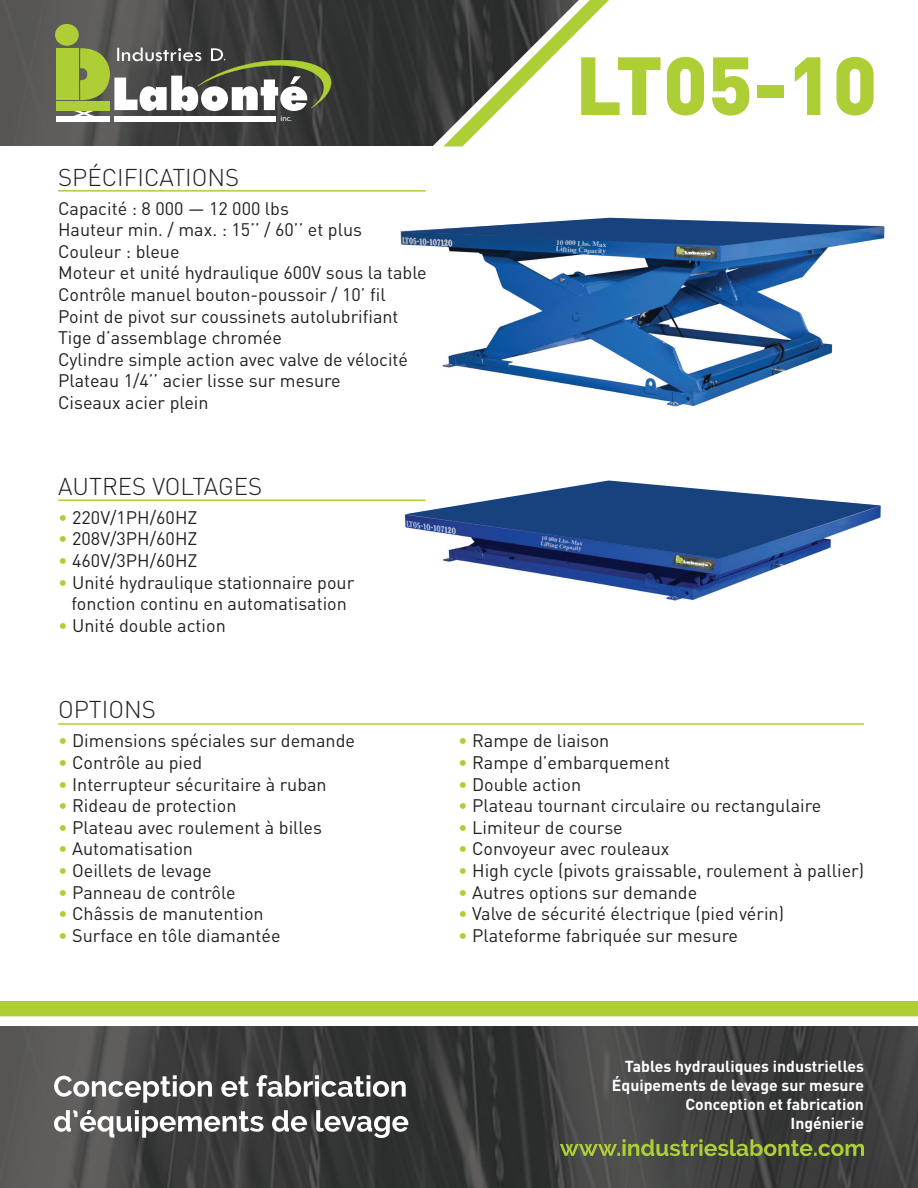
<style>
.page{position:relative;width:918px;height:1188px;background:#fff}
.page>*{position:absolute;margin:0;border:0;box-sizing:border-box;transform-origin:0 0}
.t1{font:900 81px "DIN";color:#aece36}
.t2{font:300 24px "DIN";color:#231f20}
.t3{font:18px/21.6px "DIN";color:#231f20;text-align:center}
.t4{font:700 15.75px/18.9px "DIN";color:#fff;text-align:right}
.t5{font:7.95px "Myriad Pro";color:#fff}
.t6{font:700 7.05px/6.4px "Times";color:#c3c2cb}
.t7{font:700 5.85px/5.4px "Times";color:#c3c2cb}
.s1{color:#aece36}
</style>
<div class="page">
<img style="left:0;top:1026px;width:918px;height:162px">
<img style="left:0;top:0;width:443px;height:146px">
<svg style="left:54px;top:1110px;width:354px;height:28px"></svg>
<svg style="left:54px;top:1075px;width:352px;height:28px"></svg>
<svg style="left:560px;top:1139px;width:304px;height:17px"></svg>
<div style="left:56px;top:117px;width:54px;height:5px;background:#fff"></div>
<div style="left:56px;top:48px;width:22px;height:52px;background:#aece36"></div>
<div style="left:55px;top:24px;width:24px;height:22px;background:#aece36;border-radius:50%"></div>
<div style="left:56px;top:101px;width:54px;height:9px;background:#aece36"></div>
<div style="left:114px;top:117px;width:162px;height:5px;background:#fff"></div>
<svg style="left:69px;top:48px;width:263px;height:70px"></svg>
<img style="left:400px;top:217px;width:485px;height:190px">
<img style="left:404px;top:480px;width:376px;height:121px">
<hr style="left:58px;top:190px;width:368px;height:2px;background:#aece36">
<hr style="left:58px;top:723px;width:806px;height:2px;background:#aece36">
<hr style="left:58px;top:499px;width:368px;height:2px;background:#aece36">
<svg style="left:443px;top:0;width:166px;height:146px"></svg>
<div style="left:0;top:1001px;width:918px;height:15px;background:#aece36"></div>
<img style="left:674px;top:256px;width:43px;height:3px">
<img style="left:673px;top:567px;width:42px;height:4px">
<svg style="left:401px;top:218px;width:483px;height:38px"></svg>
<svg style="left:405px;top:481px;width:476px;height:86px"></svg>
<p class="t5" style="left:281px;top:114px;width:13px">inc.</p>
<h2 class="t2" style="left:58px;top:162px;width:183px">SPÉCIFICATIONS</h2>
<p class="t3" style="left:58px;top:197px;width:370px;text-align:left">Capacité : 8 000 — 12 000 lbs<br>Hauteur min. / max. : 15’’ / 60’’ et plus Couleur : bleue<br>Moteur et unité hydraulique 600V sous la table Contrôle manuel bouton-poussoir / 10’ fil Point de pivot sur coussinets autolubrifiant Tige d’assemblage chromée<br>Cylindre simple action avec valve de vélocité Plateau 1/4’’ acier lisse sur mesure<br>Ciseaux acier plein</p>
<h2 class="t2" style="left:58px;top:471px;width:206px">AUTRES VOLTAGES</h2>
<p class="t3" style="left:58px;top:506px;width:141px"><span class="s1">•</span> 220V/1PH/60HZ</p>
<p class="t3" style="left:58px;top:528px;width:141px"><span class="s1">•</span> 208V/3PH/60HZ</p>
<p class="t3" style="left:58px;top:549px;width:141px"><span class="s1">•</span> 460V/3PH/60HZ</p>
<p class="t3" style="left:58px;top:571px;width:298px"><span class="s1">•</span> Unité hydraulique stationnaire pour fonction continu en automatisation</p>
<p class="t3" style="left:58px;top:614px;width:169px"><span class="s1">•</span> Unité double action</p>
<h2 class="t2" style="left:58px;top:695px;width:99px">OPTIONS</h2>
<p class="t3" style="left:58px;top:730px;width:298px"><span class="s1">•</span> Dimensions spéciales sur demande</p>
<p class="t3" style="left:58px;top:751px;width:146px"><span class="s1">•</span> Contrôle au pied</p>
<p class="t3" style="left:58px;top:773px;width:270px"><span class="s1">•</span> Interrupteur sécuritaire à ruban</p>
<p class="t3" style="left:58px;top:795px;width:180px"><span class="s1">•</span> Rideau de protection</p>
<p class="t3" style="left:58px;top:816px;width:265px"><span class="s1">•</span> Plateau avec roulement à billes</p>
<p class="t3" style="left:58px;top:838px;width:136px"><span class="s1">•</span> Automatisation</p>
<p class="t3" style="left:58px;top:859px;width:155px"><span class="s1">•</span> Oeillets de levage</p>
<p class="t3" style="left:58px;top:881px;width:179px"><span class="s1">•</span> Panneau de contrôle</p>
<p class="t3" style="left:58px;top:903px;width:207px"><span class="s1">•</span> Châssis de manutention</p>
<p class="t3" style="left:58px;top:924px;width:224px"><span class="s1">•</span> Surface en tôle diamantée</p>
<h1 class="t1" style="left:575px;top:31px;width:304px">LT05-10</h1>
<p class="t6" style="left:556px;top:239px;width:52px;rotate:2deg">10 000 Lbs. Max<br>Lifting Capacity</p>
<p class="t7" style="left:542px;top:535px;width:43px;rotate:8deg">10 000 Lbs. Max<br>Lifting Capacity</p>
<p class="t3" style="left:458px;top:730px;width:153px"><span class="s1">•</span> Rampe de liaison</p>
<p class="t3" style="left:458px;top:751px;width:214px"><span class="s1">•</span> Rampe d’embarquement</p>
<p class="t3" style="left:458px;top:773px;width:125px"><span class="s1">•</span> Double action</p>
<p class="t3" style="left:458px;top:795px;width:365px"><span class="s1">•</span> Plateau tournant circulaire ou rectangulaire</p>
<p class="t3" style="left:458px;top:816px;width:166px"><span class="s1">•</span> Limiteur de course</p>
<p class="t3" style="left:458px;top:838px;width:213px"><span class="s1">•</span> Convoyeur avec rouleaux</p>
<p class="t3" style="left:458px;top:859px;width:408px"><span class="s1">•</span> High cycle (pivots graissable, roulement à pallier)</p>
<p class="t3" style="left:458px;top:881px;width:241px"><span class="s1">•</span> Autres options sur demande</p>
<p class="t3" style="left:458px;top:903px;width:327px"><span class="s1">•</span> Valve de sécurité électrique (pied vérin)</p>
<p class="t3" style="left:458px;top:924px;width:282px"><span class="s1">•</span> Plateforme fabriquée sur mesure</p>
<p class="t4" style="left:612px;top:1056px;width:254px">Tables hydrauliques industrielles<br>Équipements de levage sur mesure<br>Conception et fabrication<br>Ingénierie</p>
</div>
